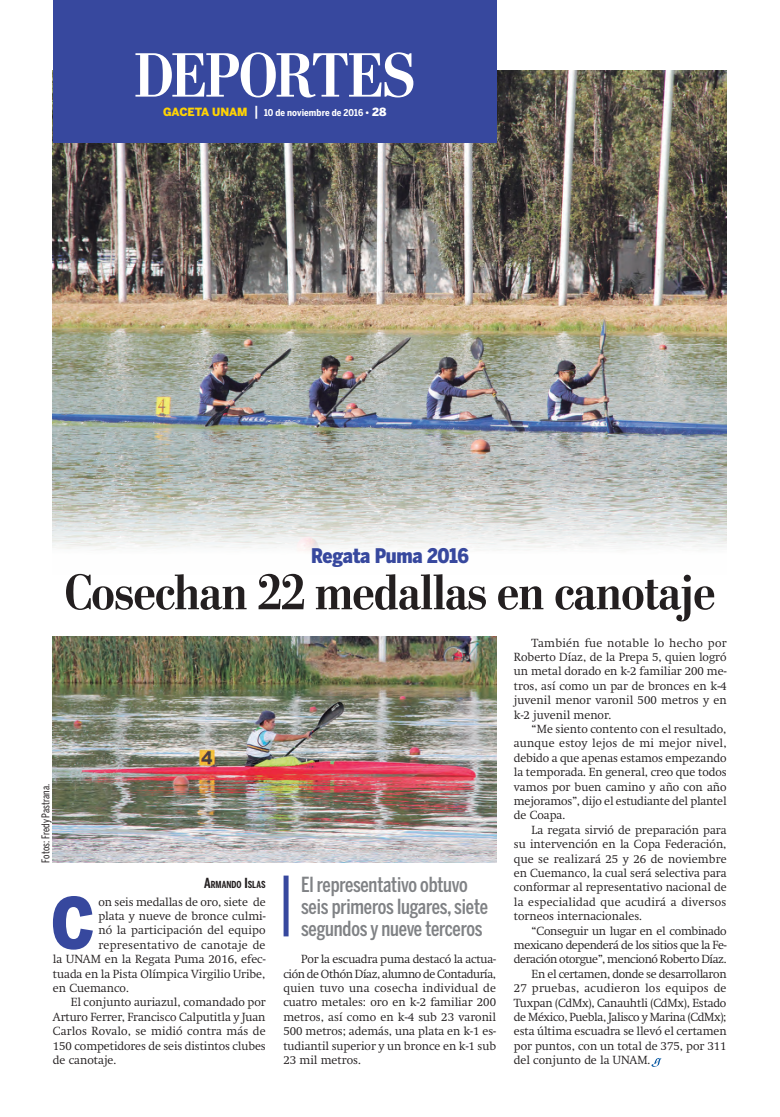
<style>
.page{position:relative;width:780px;height:1117px;background:#fff}
.page>*{position:absolute;margin:0;border:0;box-sizing:border-box;transform-origin:0 0}
._3_0_Tex_Cap_4_COLOR{font:900 69.88px "Benton Sans Cond";color:#37489e}
.t1{font:700 62.5px "Stilson";letter-spacing:-.01em;color:#fff}
._1_0_Cabeza_Principa{font:700 50px "Stilson";color:#231f20}
._2_0_Sumario{font:500 20.62px/21.9px "Benton Sans Comp";letter-spacing:-.01em;color:#808285}
._0_0_Balazo{font:900 20px "Benton Sans Cond";letter-spacing:-.02em;color:#37489e}
._3_0_Texto{font:300 11.62px/14.4px "Swift";color:#231f20;text-align:justify}
._3_0_Tex_Cap_4_COLOR-2{font:300 11.62px "Swift";color:#231f20}
._3_0_Tex_Cap_4_COLOR-3{font:300 11.62px "Swift";letter-spacing:.025em;color:#231f20}
._4_0_Crédito_de_foto{font:10.62px "Benton Sans Comp";color:#231f20}
._4_0_Crédito_nota{font:700 9.62px "Benton Sans Comp";letter-spacing:.01em;color:#231f20}
._9_0_Folio_Fecha{font:700 9.38px "Benton Sans Cond";letter-spacing:.01em;color:#fff}
.s1{font-family:"Benton Sans";font-weight:900;font-size:11.25px;color:#fed304}
.s2{font-family:"Benton Sans";font-weight:500;font-size:13.75px}
.s3{font-family:"Benton Sans";font-weight:900}
.s4{font-family:"Benton Sans";font-weight:900;font-size:11.25px}
.s5{font-size:13.75px}
</style>
<div class="page">
<img style="left:53px;top:71px;width:673px;height:480px">
<div style="left:283px;top:875px;width:5px;height:61px;background:#37489e"></div>
<img style="left:53px;top:636px;width:443px;height:226px">
<svg style="left:651px;top:1058px;width:10px;height:8px"></svg>
<div style="left:53px;top:0;width:443px;height:143px;background:#37489e"></div>
<p class="t1" style="left:135px;top:38px;width:281px">DEPORTES</p>
<p class="_9_0_Folio_Fecha" style="left:163px;top:107px;width:225px"><span class="s1">GACETA UNAM</span> <span class="s2">|</span> 10 de noviembre de 2016 <span class="s3">•</span> <span class="s4">28</span></p>
<p class="_0_0_Balazo" style="left:311px;top:543px;width:159px">Regata Puma 2016</p>
<p class="_1_0_Cabeza_Principa" style="left:65px;top:562px;width:651px">Cosechan 22 medallas en canotaje</p>
<p class="_4_0_Crédito_de_foto" style="left:39px;top:862px;width:80px;rotate:-90deg">Fotos: Fredy Pastrana.</p>
<p class="_4_0_Crédito_nota" style="left:204px;top:878px;width:63px"><span class="s5">A</span>RMANDO <span class="s5">I</span>SLAS</p>
<p class="_3_0_Tex_Cap_4_COLOR" style="left:51px;top:881px;width:44px">C</p>
<p class="_3_0_Tex_Cap_4_COLOR-2" style="left:98px;top:894px;width:169px">on seis medallas de oro, siete de</p>
<p class="_3_0_Tex_Cap_4_COLOR-2" style="left:98px;top:908px;width:169px">plata y nueve de bronce culmi-</p>
<p class="_3_0_Tex_Cap_4_COLOR-2" style="left:98px;top:923px;width:169px">nó la participación del equipo</p>
<p class="_3_0_Tex_Cap_4_COLOR-3" style="left:98px;top:937px;width:169px">representativo de canotaje de</p>
<p class="_3_0_Tex_Cap_4_COLOR-2" style="left:53px;top:952px;width:214px">la UNAM en la Regata Puma 2016, efec-</p>
<p class="_3_0_Tex_Cap_4_COLOR-2" style="left:53px;top:966px;width:214px">tuada en la Pista Olímpica Virgilio Uribe,</p>
<p class="_3_0_Tex_Cap_4_COLOR-2" style="left:53px;top:980px;width:77px">en Cuemanco.</p>
<p class="_3_0_Texto" style="left:53px;top:994px;width:214px;text-indent:18px">El conjunto auriazul, comandado por Arturo Ferrer, Francisco Calputitla y Juan Carlos Rovalo, se midió contra más de 150 competidores de seis distintos clubes de canotaje.</p>
<p class="_2_0_Sumario" style="left:301px;top:873px;width:188px">El representativo obtuvo seis primeros lugares, siete segundos y nueve terceros</p>
<p class="_3_0_Texto" style="left:283px;top:951px;width:214px;text-indent:18px">Por la escuadra puma destacó la actua&shy;ción de Othón Díaz, alumno de Contaduría, quien tuvo una cosecha individual de cuatro metales: oro en k-2 familiar 200 metros, así como en k-4 sub 23 varonil 500 metros; además, una plata en k-1 es&shy;tudiantil superior y un bronce en k-1 sub 23 mil metros.</p>
<p class="_3_0_Texto" style="left:514px;top:635px;width:214px;text-indent:18px">También fue notable lo hecho por Roberto Díaz, de la Prepa 5, quien logró un metal dorado en k-2 familiar 200 me&shy;tros, así como un par de bronces en k-4 juvenil menor varonil 500 metros y en k-2 juvenil menor.</p>
<p class="_3_0_Texto" style="left:514px;top:721px;width:214px;text-indent:18px">“Me siento contento con el resultado, aunque estoy lejos de mi mejor nivel, debido a que apenas estamos empezando la temporada. En general, creo que todos vamos por buen camino y año con año mejoramos”, dijo el estudiante del plantel de Coapa.</p>
<p class="_3_0_Texto" style="left:514px;top:822px;width:214px;text-indent:18px">La regata sirvió de preparación para su intervención en la Copa Federación, que se realizará 25 y 26 de noviembre en Cuemanco, la cual será selectiva para conformar al representativo nacional de la especialidad que acudirá a diversos torneos internacionales.</p>
<p class="_3_0_Texto" style="left:514px;top:923px;width:214px;text-indent:18px">“Conseguir un lugar en el combinado mexicano dependerá de los sitios que la Fe&shy;deración otorgue”, mencionó Roberto Díaz.</p>
<p class="_3_0_Texto" style="left:514px;top:966px;width:214px;text-indent:18px">En el certamen, donde se desarrollaron 27 pruebas, acudieron los equipos de Tuxpan (CdMx), Canauhtli (CdMx), Estado de México, Puebla, Jalisco y Marina (CdMx); esta última escuadra se llevó el certamen por puntos, con un total de 375, por 311 del conjunto de la UNAM.</p>
</div>
